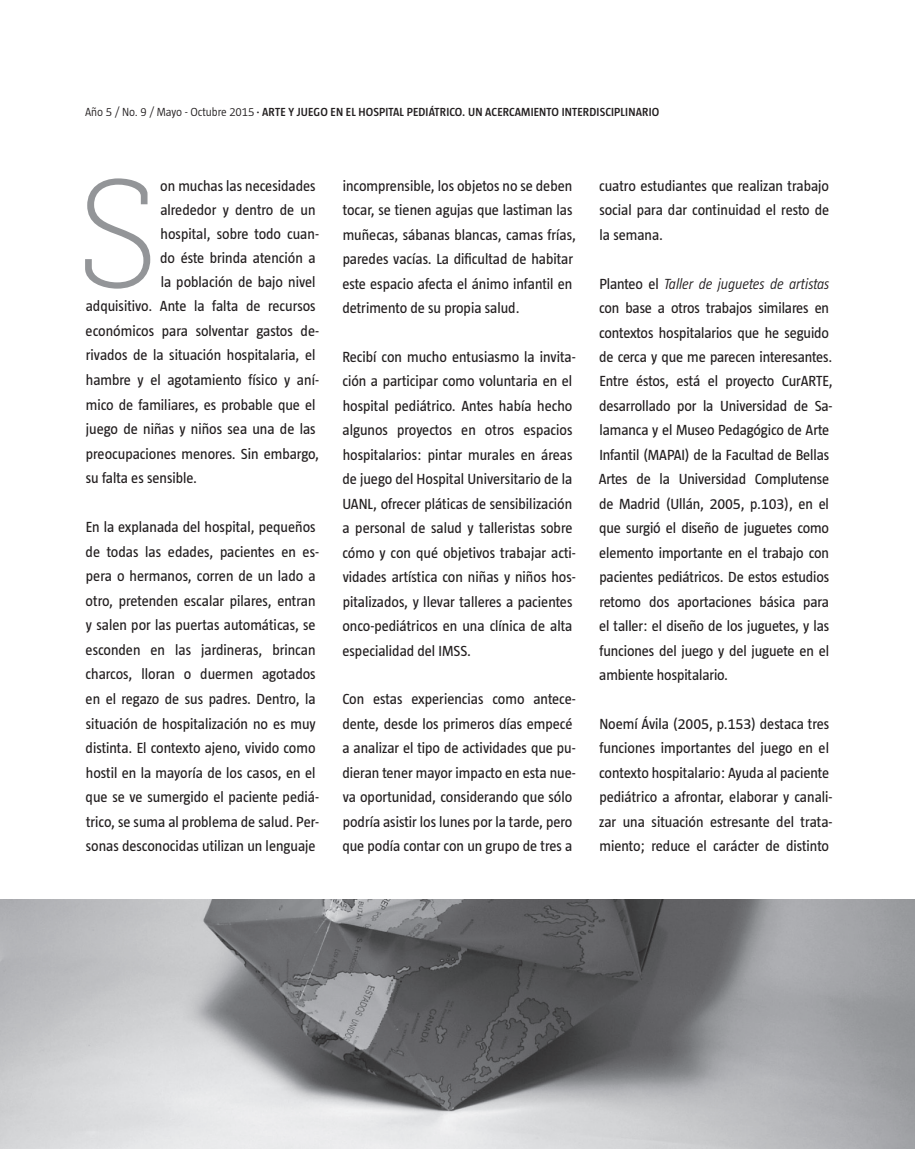
<style>
.page{position:relative;width:915px;height:1149px;background:#fff}
.page>*{position:absolute;margin:0;border:0;box-sizing:border-box;transform-origin:0 0}
.Fornato_Texto_Normal{font:152.1px "Museo Slab 100";color:#939598}
.Fornato_Texto_Normal-2{font:15px/24.5px "Taz Barcelona";color:#231f20}
.t1{font:600 12px "Taz Barcelona";letter-spacing:.015em;color:#231f20}
.s1{font-weight:300}
.s2{font-weight:300;font-style:italic}
</style>
<div class="page">
<img style="left:0;top:899px;width:914px;height:249px">
<p class="t1" style="left:85px;top:106px;width:575px"><span class="s1">Año 5 / No. 9 / Mayo - Octubre 2015</span> · ARTE Y JUEGO EN EL HOSPITAL PEDIÁTRICO. UN ACERCAMIENTO INTERDISCIPLINARIO</p>
<p class="Fornato_Texto_Normal" style="left:75px;top:153px;width:86px">S</p>
<p class="Fornato_Texto_Normal-2" style="left:160px;top:173px;width:157px">on muchas las necesidades</p>
<p class="Fornato_Texto_Normal-2" style="left:160px;top:197px;width:157px">alrededor y dentro de un</p>
<p class="Fornato_Texto_Normal-2" style="left:160px;top:221px;width:160px">hospital, sobre todo cuan-</p>
<p class="Fornato_Texto_Normal-2" style="left:160px;top:245px;width:157px">do éste brinda atención a</p>
<p class="Fornato_Texto_Normal-2" style="left:161px;top:269px;width:156px">la población de bajo nivel</p>
<p class="Fornato_Texto_Normal-2" style="left:86px;top:294px;width:231px">adquisitivo. Ante la falta de recursos</p>
<p class="Fornato_Texto_Normal-2" style="left:86px;top:318px;width:235px">económicos para solventar gastos de-</p>
<p class="Fornato_Texto_Normal-2" style="left:86px;top:343px;width:231px">rivados de la situación hospitalaria, el</p>
<p class="Fornato_Texto_Normal-2" style="left:86px;top:367px;width:234px">hambre y el agotamiento físico y aní-</p>
<p class="Fornato_Texto_Normal-2" style="left:86px;top:392px;width:231px">mico de familiares, es probable que el</p>
<p class="Fornato_Texto_Normal-2" style="left:86px;top:416px;width:231px">juego de niñas y niños sea una de las</p>
<p class="Fornato_Texto_Normal-2" style="left:86px;top:441px;width:235px">preocupaciones menores. Sin embargo,</p>
<p class="Fornato_Texto_Normal-2" style="left:86px;top:466px;width:113px">su falta es sensible.</p>
<p class="Fornato_Texto_Normal-2" style="left:86px;top:515px;width:235px">En la explanada del hospital, pequeños de todas las edades, pacientes en es&shy;pera o hermanos, corren de un lado a otro, pretenden escalar pilares, entran y salen por las puertas automáticas, se esconden en las jardineras, brincan charcos, lloran o duermen agotados en el regazo de sus padres. Dentro, la situación de hospitalización no es muy distinta. El contexto ajeno, vivido como hostil en la mayoría de los casos, en el que se ve sumergido el paciente pediá&shy;trico, se suma al problema de salud. Per&shy;sonas desconocidas utilizan un lenguaje</p>
<p class="Fornato_Texto_Normal-2" style="left:342px;top:173px;width:235px">incomprensible, los objetos no se deben tocar, se tienen agujas que lastiman las muñecas, sábanas blancas, camas frías, paredes vacías. La dificultad de habitar este espacio afecta el ánimo infantil en detrimento de su propia salud.</p>
<p class="Fornato_Texto_Normal-2" style="left:342px;top:344px;width:235px">Recibí con mucho entusiasmo la invita&shy;ción a participar como voluntaria en el hospital pediátrico. Antes había hecho algunos proyectos en otros espacios hospitalarios: pintar murales en áreas de juego del Hospital Universitario de la UANL, ofrecer pláticas de sensibilización a personal de salud y talleristas sobre cómo y con qué objetivos trabajar acti&shy;vidades artística con niñas y niños hos&shy;pitalizados, y llevar talleres a pacientes onco-pediátricos en una clínica de alta especialidad del IMSS.</p>
<p class="Fornato_Texto_Normal-2" style="left:342px;top:687px;width:235px">Con estas experiencias como antece&shy;dente, desde los primeros días empecé a analizar el tipo de actividades que pu&shy;dieran tener mayor impacto en esta nue&shy;va oportunidad, considerando que sólo podría asistir los lunes por la tarde, pero que podía contar con un grupo de tres a</p>
<p class="Fornato_Texto_Normal-2" style="left:599px;top:173px;width:231px;text-align:justify">cuatro estudiantes que realizan trabajo social para dar continuidad el resto de la semana.</p>
<p class="Fornato_Texto_Normal-2" style="left:598px;top:271px;width:235px">Planteo el <span class="s2">Taller de juguetes de artistas </span>con base a otros trabajos similares en contextos hospitalarios que he seguido de cerca y que me parecen interesantes.<br>Entre éstos, está el proyecto CurARTE, desarrollado por la Universidad de Sa&shy;lamanca y el Museo Pedagógico de Arte Infantil (MAPAI) de la Facultad de Bellas Artes de la Universidad Complutense de Madrid (Ullán, 2005, p.103), en el que surgió el diseño de juguetes como elemento importante en el trabajo con pacientes pediátricos. De estos estudios retomo dos aportaciones básica para el taller: el diseño de los juguetes, y las funciones del juego y del juguete en el ambiente hospitalario.</p>
<p class="Fornato_Texto_Normal-2" style="left:599px;top:711px;width:235px">Noemí Ávila (2005, p.153) destaca tres funciones importantes del juego en el contexto hospitalario: Ayuda al paciente pediátrico a afrontar, elaborar y canali&shy;zar una situación estresante del trata&shy;miento; reduce el carácter de distinto</p>
</div>
